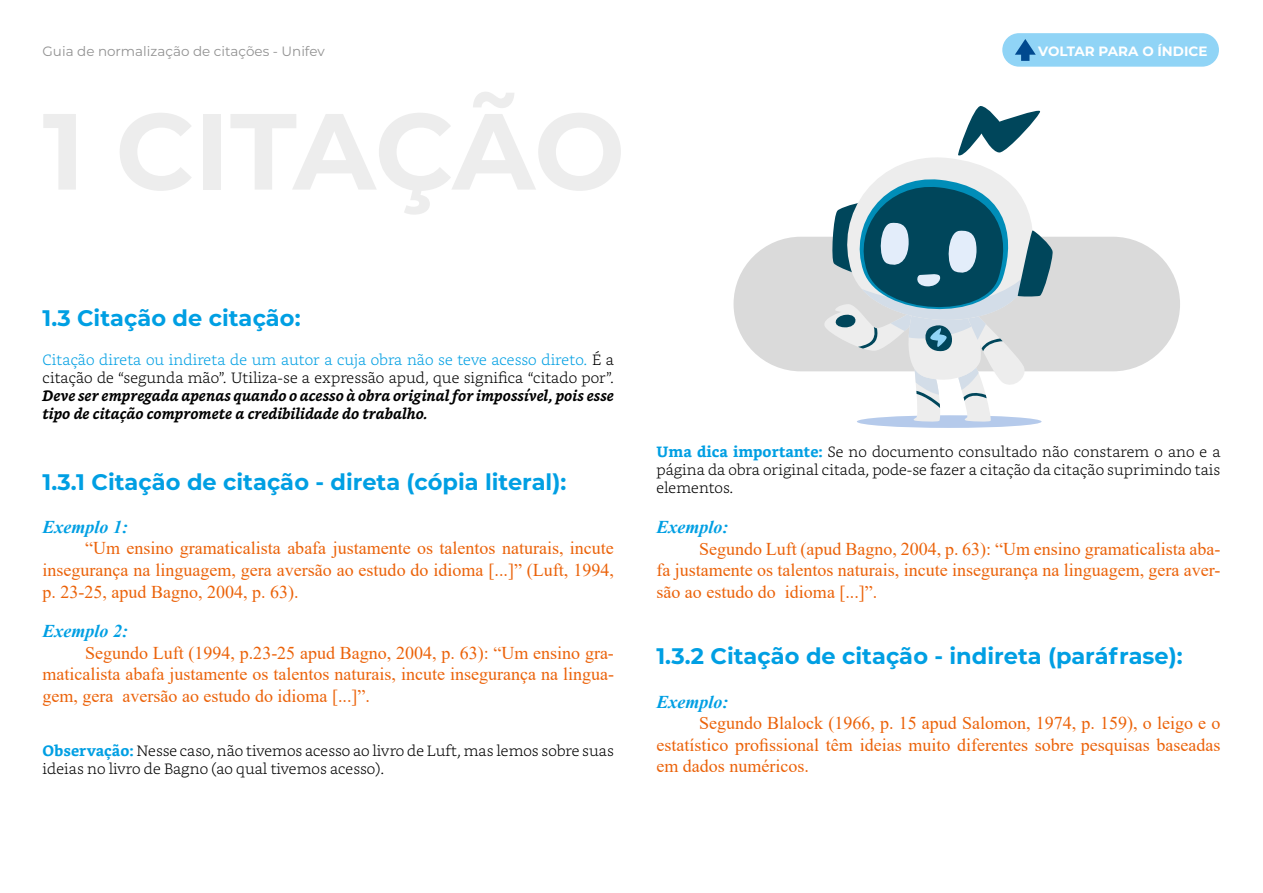
<style>
.page{position:relative;width:1263px;height:893px;background:#fff}
.page>*{position:absolute;margin:0;border:0;box-sizing:border-box;transform-origin:0 0}
.t1{font:700 22.5px "Montserrat";color:#009fe3}
.t2{font:18px/21.6px "Times New Roman";color:#eb6209;text-align:justify}
.t3{font:italic 700 18px "Times New Roman";color:#009fe3}
.t4{font:300 15px/18px "Bookerly";color:#000}
.t5{font:italic 700 15px/18px "Bookerly";color:#000}
.t6{font:13.5px "Montserrat";color:#929292}
.t7{font:700 13.5px "Montserrat";color:#fff}
.s1{color:#009fe3}
.s2{font-weight:700;color:#009fe3}
</style>
<div class="page">
<div style="left:1002px;top:33px;width:217px;height:34px;background:#90d4f6;border-radius:17px"></div>
<svg style="left:1015px;top:39px;width:21px;height:22px"></svg>
<div style="left:733px;top:237px;width:447px;height:134px;background:#dadada;border-radius:67px"></div>
<div style="left:857px;top:415px;width:184px;height:13px;background:#b5caeb;border-radius:50%"></div>
<svg style="left:822px;top:106px;width:232px;height:316px"></svg>
<p class="t6" style="left:43px;top:42px;width:284px">Guia de normalização de citações - Unifev</p>
<p class="t7" style="left:1038px;top:41px;width:171px">VOLTAR PARA O ÍNDICE</p>
<p class="t1" style="left:43px;top:302px;width:260px">1.3 Citação de citação:</p>
<p class="t4" style="left:43px;top:351px;width:573px"><span class="s1">Citação direta ou indireta de um autor a cuja obra não se teve acesso direto.</span> É a citação de “segunda mão”. Utiliza-se a expressão apud, que significa “citado por”.</p>
<p class="t5" style="left:43px;top:387px;width:573px">Deve ser empregada apenas quando o acesso à obra original for impossível, pois esse tipo de citação compromete a credibilidade do trabalho.</p>
<p class="t1" style="left:43px;top:465px;width:525px">1.3.1 Citação de citação - direta (cópia literal):</p>
<p class="t3" style="left:43px;top:514px;width:87px">Exemplo 1:</p>
<p class="t2" style="left:43px;top:537px;width:573px;text-indent:43px">“Um ensino gramaticalista abafa justamente os talentos naturais, incute insegurança na linguagem, gera aversão ao estudo do idioma [...]” (Luft, 1994, p. 23-25, apud Bagno, 2004, p. 63).</p>
<p class="t3" style="left:43px;top:619px;width:87px">Exemplo 2:</p>
<p class="t2" style="left:43px;top:641px;width:573px;text-indent:42px">Segundo Luft (1994, p.23-25 apud Bagno, 2004, p. 63): “Um ensino gra&shy;maticalista abafa justamente os talentos naturais, incute insegurança na lingua&shy;gem, gera aversão ao estudo do idioma [...]”.</p>
<p class="t4" style="left:43px;top:742px;width:573px"><span class="s2">Observação:</span> Nesse caso, não tivemos acesso ao livro de Luft, mas lemos sobre suas ideias no livro de Bagno (ao qual tivemos acesso).</p>
<p class="t4" style="left:656px;top:443px;width:565px;text-align:justify"><span class="s2">Uma dica importante:</span> Se no documento consultado não constarem o ano e a página da obra original citada, pode-se fazer a citação da citação suprimindo tais elementos.</p>
<p class="t3" style="left:656px;top:514px;width:73px">Exemplo:</p>
<p class="t2" style="left:656px;top:537px;width:565px;text-indent:43px">Segundo Luft (apud Bagno, 2004, p. 63): “Um ensino gramaticalista aba&shy;fa justamente os talentos naturais, incute insegurança na linguagem, gera aver&shy;são ao estudo do idioma [...]”.</p>
<p class="t1" style="left:656px;top:640px;width:528px">1.3.2 Citação de citação - indireta (paráfrase):</p>
<p class="t3" style="left:656px;top:689px;width:73px">Exemplo:</p>
<p class="t2" style="left:656px;top:712px;width:565px;text-indent:43px">Segundo Blalock (1966, p. 15 apud Salomon, 1974, p. 159), o leigo e o estatístico profissional têm ideias muito diferentes sobre pesquisas baseadas em dados numéricos.</p>
</div>
